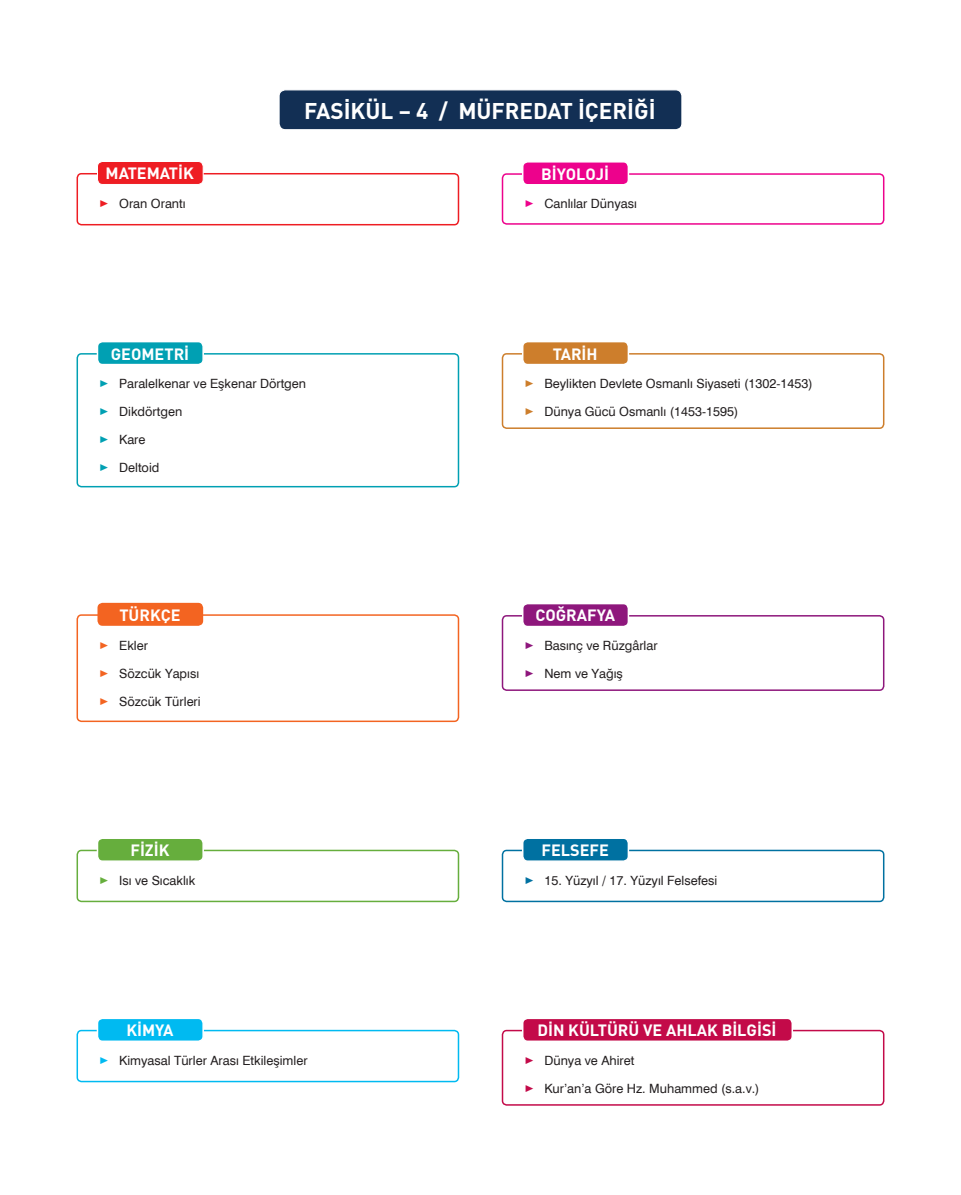
<style>
.page{position:relative;width:961px;height:1195px;background:#fff}
.page>*{position:absolute;margin:0;border:0;box-sizing:border-box;transform-origin:0 0}
.t1{font:22.5px "DINT Bold Tr";color:#fff}
.t2{font:16.2px "DINT Bold Tr";color:#fff}
.M01-konu__P{font:12.75px "Swiss 721 BT";color:#231f20}
.s1{font-family:"M Ma Binary";color:#ee1d23}
.s2{font-family:"M Ma Binary";color:#ed028c}
.s3{font-family:"M Ma Binary";color:#00a0b3}
.s4{font-family:"M Ma Binary";color:#f36421}
.s5{font-family:"M Ma Binary";color:#66ae3d}
.s6{font-family:"M Ma Binary";color:#00baf1}
.s7{font-family:"M Ma Binary";color:#cd7e2c}
.s8{font-family:"M Ma Binary";color:#8e177c}
.s9{font-family:"M Ma Binary";color:#0071a1}
.s10{font-family:"M Ma Binary";color:#c30a49}
</style>
<div class="page">
<div style="left:77px;top:173px;width:382px;height:52px;border:2px solid #ee1d23;border-radius:4px"></div>
<div style="left:97px;top:161px;width:106px;height:23px;background:#ee1d23;border-radius:5px"></div>
<div style="left:97px;top:161px;width:107px;height:24px;border:1px solid #fff;border-radius:5px"></div>
<div style="left:502px;top:173px;width:382px;height:52px;border:2px solid #ed028c;border-radius:4px"></div>
<div style="left:523px;top:162px;width:105px;height:23px;background:#ed028c;border-radius:5px"></div>
<div style="left:522px;top:161px;width:107px;height:24px;border:2px solid #fff;border-radius:5px"></div>
<div style="left:77px;top:353px;width:382px;height:134px;border:2px solid #00a0b3;border-radius:4px"></div>
<div style="left:97px;top:342px;width:106px;height:23px;background:#00a0b3;border-radius:5px"></div>
<div style="left:97px;top:341px;width:107px;height:24px;border:2px solid #fff;border-radius:5px"></div>
<div style="left:502px;top:353px;width:382px;height:76px;border:2px solid #cd7e2c;border-radius:4px"></div>
<div style="left:523px;top:342px;width:105px;height:23px;background:#cd7e2c;border-radius:5px"></div>
<div style="left:522px;top:341px;width:107px;height:24px;border:2px solid #fff;border-radius:5px"></div>
<div style="left:77px;top:614px;width:382px;height:108px;border:2px solid #f36421;border-radius:4px"></div>
<div style="left:97px;top:603px;width:106px;height:23px;background:#f36421;border-radius:5px"></div>
<div style="left:502px;top:615px;width:382px;height:76px;border:2px solid #8e177c;border-radius:4px"></div>
<div style="left:523px;top:603px;width:105px;height:23px;background:#8e177c;border-radius:5px"></div>
<div style="left:522px;top:603px;width:107px;height:24px;border:2px solid #fff;border-radius:5px"></div>
<div style="left:77px;top:850px;width:382px;height:52px;border:2px solid #66ae3d;border-radius:4px"></div>
<div style="left:97px;top:838px;width:106px;height:23px;background:#66ae3d;border-radius:5px"></div>
<div style="left:97px;top:837px;width:107px;height:25px;border:2px solid #fff;border-radius:5px"></div>
<div style="left:502px;top:850px;width:382px;height:52px;border:2px solid #0071a1;border-radius:4px"></div>
<div style="left:523px;top:838px;width:105px;height:23px;background:#0071a1;border-radius:5px"></div>
<div style="left:522px;top:837px;width:107px;height:25px;border:2px solid #fff;border-radius:5px"></div>
<div style="left:77px;top:1030px;width:382px;height:52px;border:2px solid #00baf1;border-radius:4px"></div>
<div style="left:97px;top:1018px;width:106px;height:23px;background:#00baf1;border-radius:5px"></div>
<div style="left:97px;top:1017px;width:107px;height:25px;border:2px solid #fff;border-radius:5px"></div>
<div style="left:502px;top:1030px;width:382px;height:76px;border:2px solid #c30a49;border-radius:4px"></div>
<div style="left:523px;top:1018px;width:269px;height:23px;background:#c30a49;border-radius:5px"></div>
<div style="left:522px;top:1017px;width:271px;height:25px;border:2px solid #fff;border-radius:5px"></div>
<div style="left:279px;top:90px;width:403px;height:40px;background:#122f54;border-radius:6px"></div>
<div style="left:279px;top:89px;width:403px;height:41px;border:1px solid #fff;border-radius:6px"></div>
<p class="t2" style="left:106px;top:163px;width:90px">MATEMATİK</p>
<p class="M01-konu__P" style="left:98px;top:196px;width:89px"><span class="s1">_</span> Oran Orantı</p>
<p class="t1" style="left:304px;top:96px;width:353px">FASİKÜL – 4 / MÜFREDAT İÇERİĞİ</p>
<p class="t2" style="left:541px;top:163px;width:69px">BİYOLOJİ</p>
<p class="M01-konu__P" style="left:523px;top:196px;width:115px"><span class="s2">_</span> Canlılar Dünyası</p>
<p class="t2" style="left:111px;top:343px;width:80px">GEOMETRİ</p>
<p class="M01-konu__P" style="left:98px;top:376px;width:210px"><span class="s3">_</span> Paralelkenar ve Eşkenar Dörtgen</p>
<p class="M01-konu__P" style="left:98px;top:404px;width:86px"><span class="s3">_</span> Dikdörtgen</p>
<p class="M01-konu__P" style="left:98px;top:432px;width:49px"><span class="s3">_</span> Kare</p>
<p class="M01-konu__P" style="left:98px;top:460px;width:63px"><span class="s3">_</span> Deltoid</p>
<p class="t2" style="left:119px;top:604px;width:63px">TÜRKÇE</p>
<p class="M01-konu__P" style="left:98px;top:637px;width:52px"><span class="s4">_</span> Ekler</p>
<p class="M01-konu__P" style="left:98px;top:665px;width:103px"><span class="s4">_</span> Sözcük Yapısı</p>
<p class="M01-konu__P" style="left:98px;top:693px;width:104px"><span class="s4">_</span> Sözcük Türleri</p>
<p class="t2" style="left:130px;top:840px;width:41px">FİZİK</p>
<p class="M01-konu__P" style="left:98px;top:872px;width:99px"><span class="s5">_</span> Isı ve Sıcaklık</p>
<p class="t2" style="left:126px;top:1020px;width:49px">KİMYA</p>
<p class="M01-konu__P" style="left:98px;top:1053px;width:211px"><span class="s6">_</span> Kimyasal Türler Arası Etkileşimler</p>
<p class="t2" style="left:553px;top:343px;width:46px">TARİH</p>
<p class="M01-konu__P" style="left:523px;top:376px;width:291px"><span class="s7">_</span> Beylikten Devlete Osmanlı Siyaseti (1302-1453)</p>
<p class="M01-konu__P" style="left:523px;top:404px;width:217px"><span class="s7">_</span> Dünya Gücü Osmanlı (1453-1595)</p>
<p class="t2" style="left:535px;top:605px;width:81px">COĞRAFYA</p>
<p class="M01-konu__P" style="left:523px;top:638px;width:136px"><span class="s8">_</span> Basınç ve Rüzgârlar</p>
<p class="M01-konu__P" style="left:523px;top:666px;width:101px"><span class="s8">_</span> Nem ve Yağış</p>
<p class="t2" style="left:541px;top:840px;width:69px">FELSEFE</p>
<p class="M01-konu__P" style="left:523px;top:872px;width:196px"><span class="s9">_</span> 15. Yüzyıl / 17. Yüzyıl Felsefesi</p>
<p class="t2" style="left:537px;top:1020px;width:241px">DİN KÜLTÜRÜ VE AHLAK BİLGİSİ</p>
<p class="M01-konu__P" style="left:523px;top:1053px;width:113px"><span class="s10">_</span> Dünya ve Ahiret</p>
<p class="M01-konu__P" style="left:523px;top:1081px;width:238px"><span class="s10">_</span> Kur’an’a Göre Hz. Muhammed (s.a.v.)</p>
</div>
